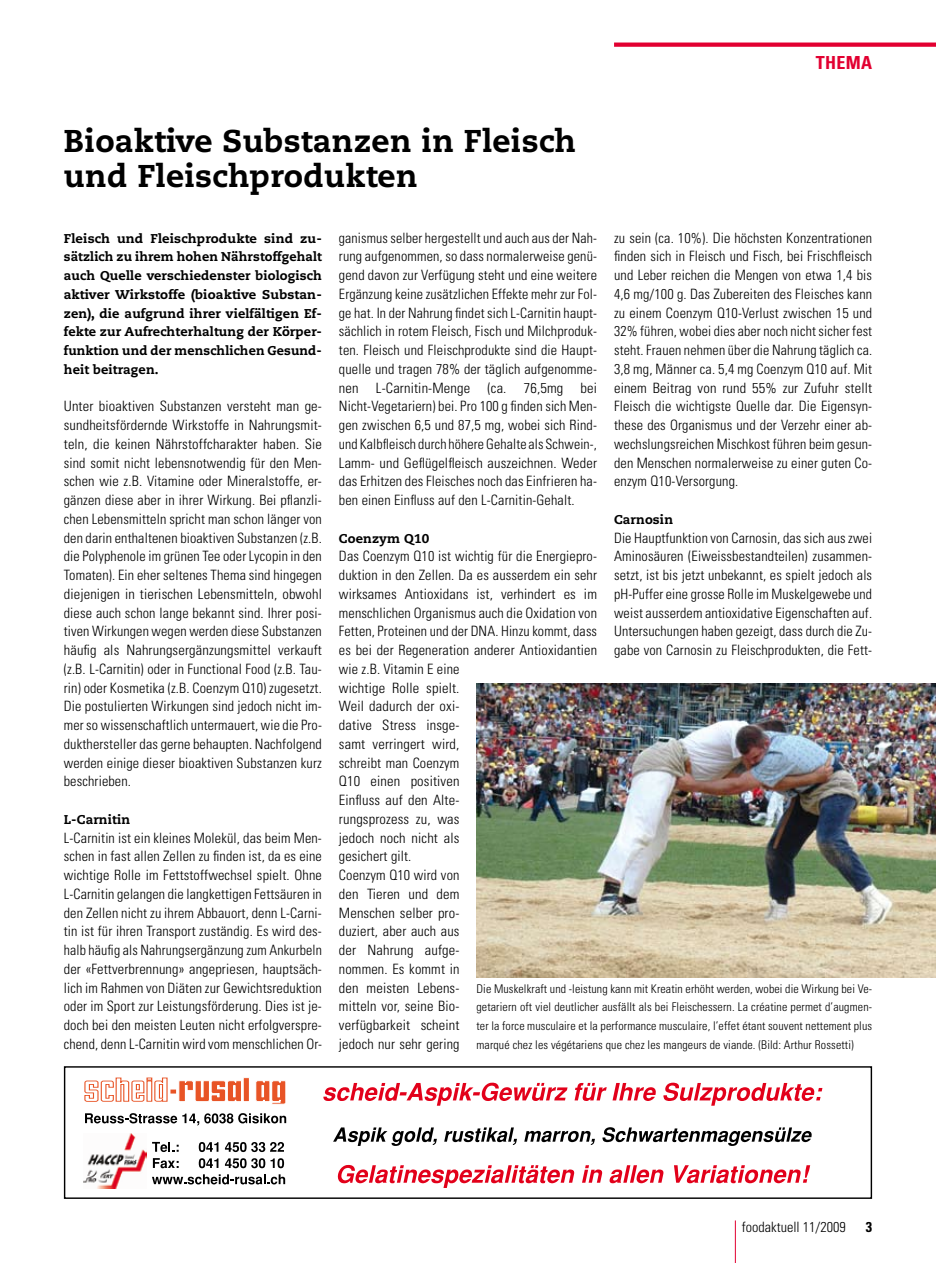
<style>
.page{position:relative;width:936px;height:1263px;background:#fff}
.page>*{position:absolute;margin:0;border:0;box-sizing:border-box;transform-origin:0 0}
.t1{font:800 31.5px/34.5px "Caecilia";letter-spacing:.01em;color:#000}
.t2{font:700 condensed 18px "Univers";letter-spacing:.02em;color:#e20031}
.t3{font:300 condensed 14.25px/18.8px "Univers";letter-spacing:.01em;color:#000;text-align:justify}
.t4{font:700 condensed 14.25px "Univers";color:#000}
.t5{font:800 12.75px/18.8px "Caecilia";letter-spacing:.01em;color:#000;text-align:justify}
.t6{font:300 condensed 12px/18.8px "Univers";letter-spacing:.01em;color:#000;text-align:justify}
</style>
<div class="page">
<hr style="left:735px;top:1220px;width:1px;height:43px;background:#e20031">
<svg style="left:614px;top:43px;width:321px;height:4px"></svg>
<div style="left:64px;top:1066px;width:808px;height:133px;border:1px solid #000"></div>
<svg style="left:64px;top:1184px;width:1px;height:15px"></svg>
<svg style="left:323px;top:1083px;width:244px;height:23px"></svg>
<svg style="left:574px;top:1083px;width:32px;height:18px"></svg>
<svg style="left:612px;top:1083px;width:44px;height:18px"></svg>
<svg style="left:663px;top:1083px;width:159px;height:23px"></svg>
<svg style="left:333px;top:1127px;width:104px;height:19px"></svg>
<svg style="left:444px;top:1127px;width:73px;height:18px"></svg>
<svg style="left:524px;top:1131px;width:71px;height:14px"></svg>
<svg style="left:602px;top:1127px;width:209px;height:19px"></svg>
<svg style="left:337px;top:1165px;width:237px;height:23px"></svg>
<svg style="left:582px;top:1165px;width:20px;height:18px"></svg>
<svg style="left:609px;top:1165px;width:55px;height:18px"></svg>
<svg style="left:674px;top:1165px;width:136px;height:18px"></svg>
<svg style="left:152px;top:1142px;width:27px;height:10px"></svg>
<svg style="left:199px;top:1142px;width:19px;height:10px"></svg>
<svg style="left:225px;top:1142px;width:59px;height:10px"></svg>
<svg style="left:153px;top:1158px;width:26px;height:10px"></svg>
<svg style="left:199px;top:1158px;width:19px;height:10px"></svg>
<svg style="left:225px;top:1158px;width:59px;height:10px"></svg>
<svg style="left:152px;top:1174px;width:133px;height:10px"></svg>
<svg style="left:84px;top:1077px;width:202px;height:48px"></svg>
<img style="left:84px;top:1133px;width:63px;height:55px">
<img style="left:476px;top:684px;width:459px;height:293px">
<p class="t2" style="left:815px;top:52px;width:58px">THEMA</p>
<h1 class="t1" style="left:64px;top:124px;width:513px">Bioaktive Substanzen in Fleisch und Fleischprodukten</h1>
<p class="t5" style="left:64px;top:229px;width:259px">Fleisch und Fleischprodukte sind zu&shy;sätzlich zu ihrem hohen Nährstoffgehalt auch Quelle verschiedenster biologisch aktiver Wirkstoffe (bioaktive Substan&shy;zen), die aufgrund ihrer vielfältigen Ef&shy;fekte zur Aufrechterhaltung der Körper&shy;funktion und der menschlichen Gesund&shy;heit beitragen.</p>
<p class="t3" style="left:64px;top:397px;width:259px">Unter bioaktiven Substanzen versteht man ge&shy;sundheitsfördernde Wirkstoffe in Nahrungsmit&shy;teln, die keinen Nährstoffcharakter haben. Sie sind somit nicht lebensnotwendig für den Men&shy;schen wie z.B. Vitamine oder Mineralstoffe, er&shy;gänzen diese aber in ihrer Wirkung. Bei pflanzli&shy;chen Lebensmitteln spricht man schon länger von den darin enthaltenen bioaktiven Substanzen (z.B. die Polyphenole im grünen Tee oder Lycopin in den Tomaten). Ein eher seltenes Thema sind hingegen diejenigen in tierischen Lebensmitteln, obwohl diese auch schon lange bekannt sind. Ihrer posi&shy;tiven Wirkungen wegen werden diese Substanzen häufig als Nahrungsergänzungsmittel verkauft (z.B. L-Carnitin) oder in Functional Food (z.B. Tau&shy;rin) oder Kosmetika (z.B. Coenzym Q10) zugesetzt.<br>Die postulierten Wirkungen sind jedoch nicht im&shy;mer so wissenschaftlich untermauert, wie die Pro&shy;dukthersteller das gerne behaupten. Nachfolgend werden einige dieser bioaktiven Substanzen kurz beschrieben.</p>
<p class="t5" style="left:64px;top:810px;width:68px">L-Carnitin</p>
<p class="t3" style="left:64px;top:828px;width:259px">L-Carnitin ist ein kleines Molekül, das beim Men&shy;schen in fast allen Zellen zu finden ist, da es eine wichtige Rolle im Fettstoffwechsel spielt. Ohne L-Carnitin gelangen die langkettigen Fettsäuren in den Zellen nicht zu ihrem Abbauort, denn L-Carni&shy;tin ist für ihren Transport zuständig. Es wird des&shy;halb häufig als Nahrungsergänzung zum Ankurbeln der «Fettverbrennung» angepriesen, hauptsäch&shy;lich im Rahmen von Diäten zur Gewichtsreduktion oder im Sport zur Leistungsförderung. Dies ist je&shy;doch bei den meisten Leuten nicht erfolgverspre&shy;chend, denn L-Carnitin wird vom menschlichen Or-</p>
<p class="t3" style="left:614px;top:228px;width:260px">zu sein (ca. 10%). Die höchsten Konzentrationen finden sich in Fleisch und Fisch, bei Frischfleisch und Leber reichen die Mengen von etwa 1,4 bis 4,6 mg/100 g. Das Zubereiten des Fleisches kann zu einem Coenzym Q10-Verlust zwischen 15 und 32% führen, wobei dies aber noch nicht sicher fest steht. Frauen nehmen über die Nahrung täglich ca.<br>3,8 mg, Männer ca. 5,4 mg Coenzym Q10 auf. Mit einem Beitrag von rund 55% zur Zufuhr stellt Fleisch die wichtigste Quelle dar. Die Eigensyn&shy;these des Organismus und der Verzehr einer ab&shy;wechslungsreichen Mischkost führen beim gesun&shy;den Menschen normalerweise zu einer guten Co&shy;enzym Q10-Versorgung.</p>
<p class="t5" style="left:614px;top:510px;width:60px">Carnosin</p>
<p class="t3" style="left:614px;top:528px;width:259px">Die Hauptfunktion von Carnosin, das sich aus zwei Aminosäuren (Eiweissbestandteilen) zusammen&shy;setzt, ist bis jetzt unbekannt, es spielt jedoch als pH-Puffer eine grosse Rolle im Muskelgewebe und weist ausserdem antioxidative Eigenschaften auf.<br>Untersuchungen haben gezeigt, dass durch die Zu&shy;gabe von Carnosin zu Fleischprodukten, die Fett-</p>
<p class="t3" style="left:339px;top:228px;width:259px">ganismus selber hergestellt und auch aus der Nah&shy;rung aufgenommen, so dass normalerweise genü&shy;gend davon zur Verfügung steht und eine weitere Ergänzung keine zusätzlichen Effekte mehr zur Fol&shy;ge hat. In der Nahrung findet sich L-Carnitin haupt&shy;sächlich in rotem Fleisch, Fisch und Milchproduk&shy;ten. Fleisch und Fleischprodukte sind die Haupt&shy;quelle und tragen 78% der täglich aufgenomme&shy;nen L-Carnitin-Menge (ca. 76,5mg bei Nicht-Vegetariern) bei. Pro 100 g finden sich Men&shy;gen zwischen 6,5 und 87,5 mg, wobei sich Rind&shy;und Kalbfleisch durch höhere Gehalte als Schwein-, Lamm- und Geflügelfleisch auszeichnen. Weder das Erhitzen des Fleisches noch das Einfrieren ha&shy;ben einen Einfluss auf den L-Carnitin-Gehalt.</p>
<p class="t5" style="left:339px;top:529px;width:92px">Coenzym Q10</p>
<p class="t3" style="left:339px;top:547px;width:259px;text-align:left">Das Coenzym Q10 ist wichtig für die Energiepro&shy;duktion in den Zellen. Da es ausserdem ein sehr wirksames Antioxidans ist, verhindert es im menschlichen Organismus auch die Oxidation von<br>Fetten, Proteinen und der DNA. Hinzu kommt, dass es bei der Regeneration anderer Antioxidantien wie z.B. Vitamin E eine<br>wichtige Rolle spielt.<br>Weil dadurch der oxi-<br>dative Stress insge-<br>samt verringert wird,<br>schreibt man Coenzym<br>Q10 einen positiven<br>Einfluss auf den Alte-<br>rungsprozess zu, was<br>jedoch noch nicht als<br>gesichert gilt.<br>Coenzym Q10 wird von<br>den Tieren und dem<br>Menschen selber pro-<br>duziert, aber auch aus<br>der Nahrung aufge-<br>nommen. Es kommt in<br>den meisten Lebens-<br>mitteln vor, seine Bio-<br>verfügbarkeit scheint<br>jedoch nur sehr gering</p>
<p class="t6" style="left:476px;top:979px;width:397px">Die Muskelkraft und -leistung kann mit Kreatin erhöht werden, wobei die Wirkung bei Ve&shy;getariern oft viel deutlicher ausfällt als bei Fleischessern. La créatine permet d’augmen&shy;ter la force musculaire et la performance musculaire, l’effet étant souvent nettement plus marqué chez les végétariens que chez les mangeurs de viande. (Bild: Arthur Rossetti)</p>
<p class="t3" style="left:742px;top:1217px;width:105px">foodaktuell 11/2009</p>
<p class="t4" style="left:865px;top:1218px;width:8px">3</p>
</div>
